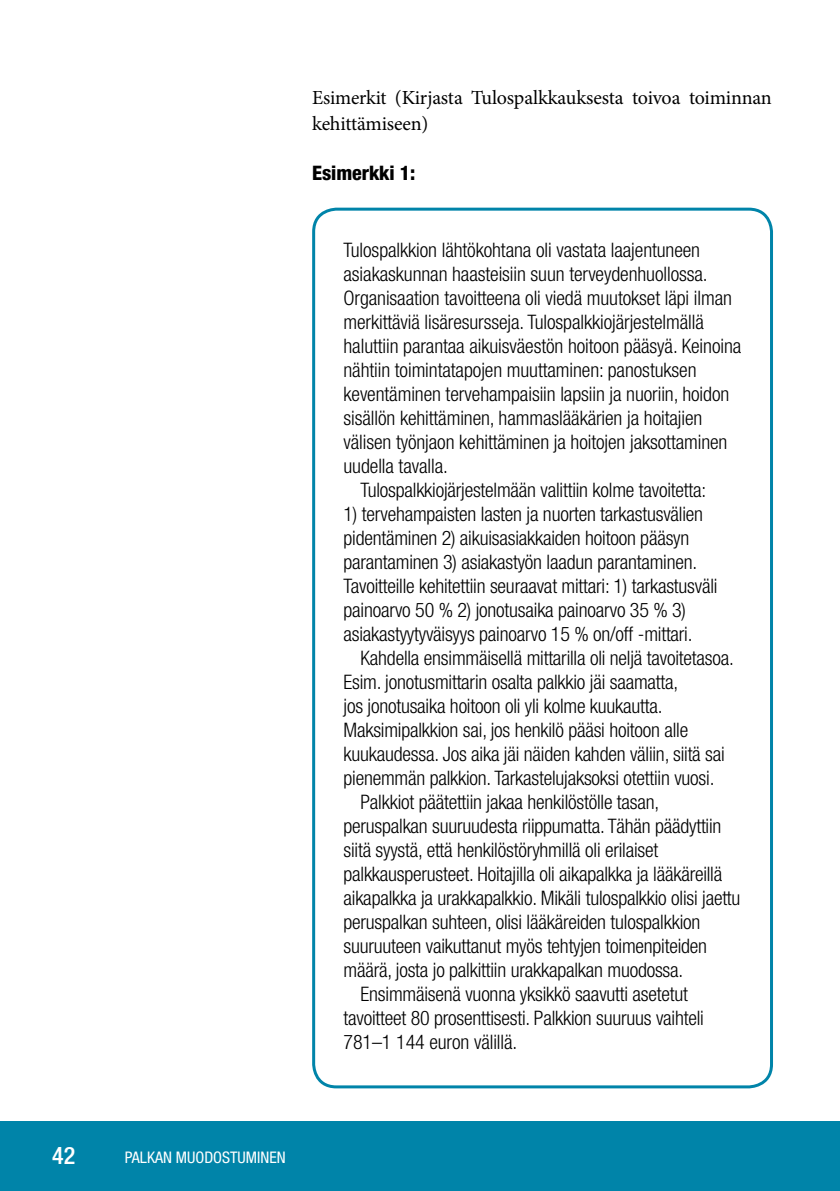
<style>
.page{position:relative;width:840px;height:1191px;background:#fff}
.page>*{position:absolute;margin:0;border:0;box-sizing:border-box;transform-origin:0 0}
.t1{font:500 condensed 24px "Helvetica Neue";color:#fff}
.t2{font:300 condensed 20px/24px "Helvetica Neue";letter-spacing:-.01em;color:#000}
.t3{font:20px/26px "Minion Pro";letter-spacing:-.01em;color:#000}
.t4{font:800 condensed 20px "Helvetica Neue";letter-spacing:-.005em;color:#000}
.t5{font:condensed 16px "Helvetica Neue";color:#fff}
</style>
<div class="page">
<div style="left:0;top:1121px;width:839px;height:70px;background:#0084a9"></div>
<div style="left:312px;top:208px;width:460px;height:880px;border:3px solid #0084a9;border-radius:23px"></div>
<p class="t3" style="left:312px;top:85px;width:461px">Esimerkit (Kirjasta Tulospalkkauksesta toivoa toiminnan kehittämiseen)</p>
<p class="t4" style="left:312px;top:161px;width:105px">Esimerkki 1:</p>
<p class="t2" style="left:343px;top:238px;width:358px">Tulospalkkion lähtökohtana oli vastata laajentuneen</p>
<p class="t2" style="left:343px;top:262px;width:365px">asiakaskunnan haasteisiin suun terveydenhuollossa.</p>
<p class="t2" style="left:343px;top:286px;width:390px">Organisaation tavoitteena oli viedä muutokset läpi ilman</p>
<p class="t2" style="left:343px;top:310px;width:361px">merkittäviä lisäresursseja. Tulospalkkiojärjestelmällä</p>
<p class="t2" style="left:343px;top:334px;width:399px">haluttiin parantaa aikuisväestön hoitoon pääsyä. Keinoina</p>
<p class="t2" style="left:343px;top:358px;width:354px">nähtiin toimintatapojen muuttaminen: panostuksen</p>
<p class="t2" style="left:343px;top:382px;width:387px">keventäminen tervehampaisiin lapsiin ja nuoriin, hoidon</p>
<p class="t2" style="left:343px;top:406px;width:360px">sisällön kehittäminen, hammaslääkärien ja hoitajien</p>
<p class="t2" style="left:343px;top:430px;width:385px">välisen työnjaon kehittäminen ja hoitojen jaksottaminen</p>
<p class="t2" style="left:343px;top:454px;width:106px">uudella tavalla.</p>
<p class="t2" style="left:360px;top:478px;width:347px">Tulospalkkiojärjestelmään valittiin kolme tavoitetta:</p>
<p class="t2" style="left:343px;top:502px;width:375px">1) tervehampaisten lasten ja nuorten tarkastusvälien pidentäminen 2) aikuisasiakkaiden hoitoon pääsyn parantaminen 3) asiakastyön laadun parantaminen.<br>Tavoitteille kehitettiin seuraavat mittari: 1) tarkastusväli painoarvo 50 % 2) jonotusaika painoarvo 35 % 3) asiakastyytyväisyys painoarvo 15 % on/off -mittari.</p>
<p class="t2" style="left:360px;top:646px;width:374px">Kahdella ensimmäisellä mittarilla oli neljä tavoitetasoa.</p>
<p class="t2" style="left:343px;top:670px;width:336px">Esim. jonotusmittarin osalta palkkio jäi saamatta,</p>
<p class="t2" style="left:343px;top:694px;width:320px">jos jonotusaika hoitoon oli yli kolme kuukautta.</p>
<p class="t2" style="left:343px;top:718px;width:346px">Maksimipalkkion sai, jos henkilö pääsi hoitoon alle</p>
<p class="t2" style="left:343px;top:742px;width:382px">kuukaudessa. Jos aika jäi näiden kahden väliin, siitä sai</p>
<p class="t2" style="left:343px;top:766px;width:372px">pienemmän palkkion. Tarkastelujaksoksi otettiin vuosi.</p>
<p class="t2" style="left:360px;top:790px;width:300px">Palkkiot päätettiin jakaa henkilöstölle tasan,</p>
<p class="t2" style="left:343px;top:814px;width:379px">peruspalkan suuruudesta riippumatta. Tähän päädyttiin</p>
<p class="t2" style="left:343px;top:838px;width:316px">siitä syystä, että henkilöstöryhmillä oli erilaiset</p>
<p class="t2" style="left:343px;top:862px;width:380px">palkkausperusteet. Hoitajilla oli aikapalkka ja lääkäreillä</p>
<p class="t2" style="left:343px;top:886px;width:398px">aikapalkka ja urakkapalkkio. Mikäli tulospalkkio olisi jaettu</p>
<p class="t2" style="left:343px;top:910px;width:358px">peruspalkan suhteen, olisi lääkäreiden tulospalkkion</p>
<p class="t2" style="left:343px;top:934px;width:365px">suuruuteen vaikuttanut myös tehtyjen toimenpiteiden</p>
<p class="t2" style="left:343px;top:958px;width:341px">määrä, josta jo palkittiin urakkapalkan muodossa.</p>
<p class="t2" style="left:360px;top:982px;width:329px">Ensimmäisenä vuonna yksikkö saavutti asetetut</p>
<p class="t2" style="left:343px;top:1006px;width:361px">tavoitteet 80 prosenttisesti. Palkkion suuruus vaihteli</p>
<p class="t2" style="left:343px;top:1030px;width:175px">781–1 144 euron välillä.</p>
<p class="t1" style="left:52px;top:1141px;width:25px">42</p>
<p class="t5" style="left:125px;top:1147px;width:9px">PALKA</p>
<p class="t5" style="left:163px;top:1147px;width:124px">N MUODOSTUMINEN</p>
</div>
